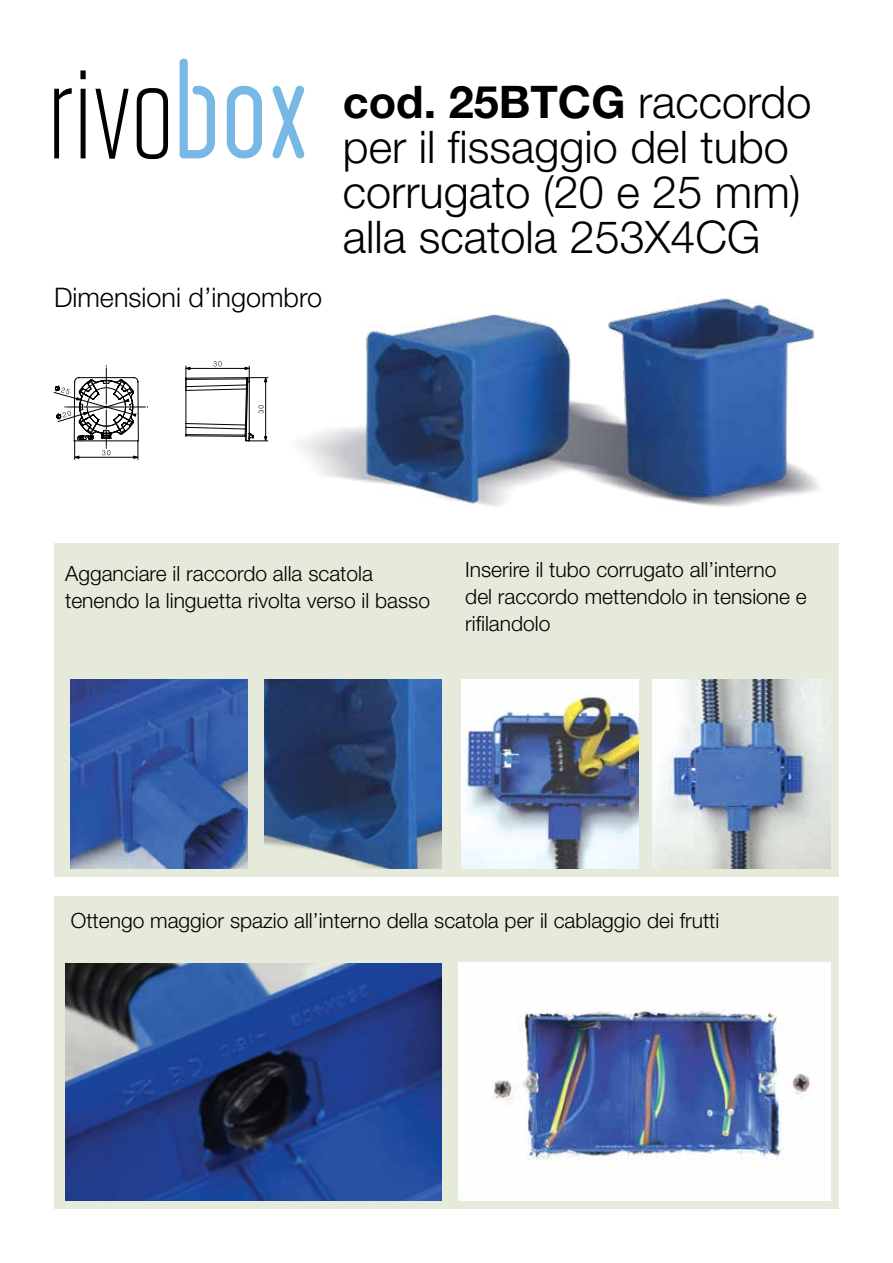
<style>
.page{position:relative;width:893px;height:1263px;background:#fff}
.page>*{position:absolute;margin:0;border:0;box-sizing:border-box;transform-origin:0 0}
.t1{font:300 130.5px "Tungsten";color:#000}
.t2{font:300 45px/45px "Helvetica Neue LT Std";color:#000}
.t3{font:300 27px "Helvetica Neue LT Std";color:#000}
.t4{font:300 21px/27px "Helvetica Neue LT Std";color:#000}
.s1{font-family:"FLOGREEN";font-weight:400;font-size:123px;color:#77b8e5}
.s2{font-weight:700}
</style>
<div class="page">
<div style="left:54px;top:543px;width:785px;height:333px;background:#e6eada"></div>
<div style="left:54px;top:896px;width:785px;height:313px;background:#e6eada"></div>
<img style="left:66px;top:964px;width:376px;height:236px">
<img style="left:461px;top:679px;width:178px;height:190px">
<img style="left:298px;top:298px;width:521px;height:209px">
<img style="left:264px;top:679px;width:178px;height:190px">
<img style="left:70px;top:679px;width:178px;height:190px">
<img style="left:653px;top:679px;width:177px;height:190px">
<img style="left:459px;top:963px;width:371px;height:237px">
<svg style="left:54px;top:365px;width:94px;height:94px"></svg>
<svg style="left:185px;top:361px;width:83px;height:81px"></svg>
<h1 class="t1" style="left:48px;top:47px;width:264px">rivo<span class="s1">box</span></h1>
<p class="t3" style="left:54px;top:281px;width:270px">Dimensioni d’ingombro</p>
<h2 class="t2" style="left:343px;top:78px;width:470px"><span class="s2">cod. 25BTCG</span> raccordo per il fissaggio del tubo corrugato (20 e 25 mm) alla scatola 253X4CG</h2>
<p class="t4" style="left:65px;top:560px;width:366px">Agganciare il raccordo alla scatola tenendo la linguetta rivolta verso il basso</p>
<p class="t4" style="left:465px;top:556px;width:343px">Inserire il tubo corrugato all’interno del raccordo mettendolo in tensione e rifilandolo</p>
<p class="t4" style="left:71px;top:907px;width:650px">Ottengo maggior spazio all’interno della scatola per il cablaggio dei frutti</p>
</div>
